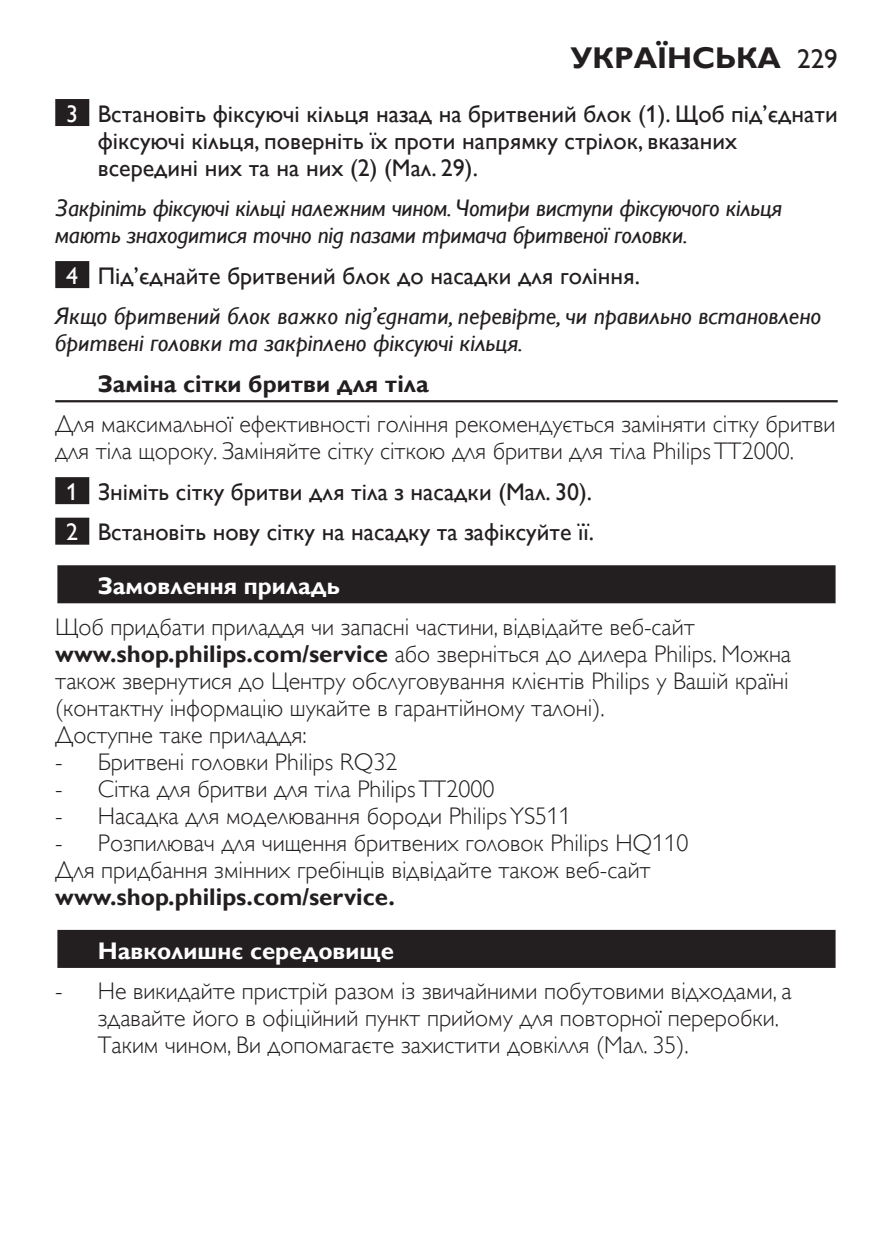
<style>
.page{position:relative;width:893px;height:1259px;background:#fff}
.page>*{position:absolute;margin:0;border:0;box-sizing:border-box;transform-origin:0 0}
.t1{font:700 30px "Gill Sans Alt One WGL";color:#231f20}
.t2{font:27px "Gill Sans Alt One WGL";color:#231f20}
.t3{font:24px/27px "Gill Sans Alt One WGL Light";color:#231f20}
.t4{font:italic 24px/27px "Gill Sans Alt One WGL";letter-spacing:-.01em;color:#231f20}
.t5{font:24px/27px "Gill Sans Alt One WGL";color:#231f20}
.t6{font:700 24px "Gill Sans Alt One WGL";color:#231f20}
.t7{font:700 24px "Gill Sans Alt One WGL";color:#fff}
.s1{color:#fff}
.s2{font-style:normal;color:#fff}
.s3{font-style:normal}
.s4{font-family:"Gill Sans Alt One WGL";font-weight:700}
</style>
<div class="page">
<div style="left:55px;top:99px;width:34px;height:27px;background:#231f20"></div>
<div style="left:55px;top:261px;width:34px;height:27px;background:#231f20"></div>
<hr style="left:55px;top:400px;width:783px;height:2px;background:#231f20">
<div style="left:55px;top:477px;width:34px;height:27px;background:#231f20"></div>
<div style="left:55px;top:518px;width:34px;height:27px;background:#231f20"></div>
<div style="left:55px;top:563px;width:783px;height:43px;background:linear-gradient(to right,#bbbaba,#bbbaba)"></div>
<div style="left:57px;top:565px;width:779px;height:38px;background:#231f20"></div>
<div style="left:55px;top:928px;width:783px;height:42px;background:linear-gradient(to right,#fff,#fff)"></div>
<div style="left:57px;top:930px;width:779px;height:38px;background:#231f20"></div>
<p class="t1" style="left:571px;top:37px;width:212px">Українська</p>
<p class="t2" style="left:797px;top:40px;width:42px">229</p>
<p class="t5" style="left:98px;top:100px;width:741px;text-indent:-32px"><span class="s1">3</span> Встановіть фіксуючі кільця назад на бритвений блок (1). Щоб під’єднати фіксуючі кільця, поверніть їх проти напрямку стрілок, вказаних всередині них та на них (2) (Мал. 29).</p>
<p class="t4" style="left:55px;top:194px;width:728px">Закріпіть фіксуючі кільці належним чином. Чотири виступи фіксуючого кільця мають знаходитися точно під пазами тримача бритвеної головки.</p>
<p class="t4" style="left:55px;top:255px;width:767px;line-height:40.5px;text-indent:11px"><span class="s2">4</span> <span class="s3">Під’єднайте бритвений блок до насадки для гоління.<br></span>Якщо бритвений блок важко під’єднати, перевірте, чи правильно встановлено</p>
<p class="t4" style="left:55px;top:329px;width:469px">бритвені головки та закріплено фіксуючі кільця.</p>
<p class="t6" style="left:98px;top:367px;width:333px">Заміна сітки бритви для тіла</p>
<p class="t3" style="left:55px;top:411px;width:782px">Для максимальної ефективності гоління рекомендується заміняти сітку бритви для тіла щороку. Заміняйте сітку сіткою для бритви для тіла Philips TT2000.</p>
<p class="t5" style="left:66px;top:471px;width:529px;line-height:40.5px"><span class="s1">1</span> Зніміть сітку бритви для тіла з насадки (Мал. 30).<br><span class="s1">2</span> Встановіть нову сітку на насадку та зафіксуйте її.</p>
<p class="t7" style="left:98px;top:569px;width:244px">Замовлення приладь</p>
<p class="t3" style="left:55px;top:613px;width:737px">Щоб придбати приладдя чи запасні частини, відвідайте веб-сайт <span class="s4">www.shop.philips.com/service</span> або зверніться до дилера Philips. Можна також звернутися до Центру обслуговування клієнтів Philips у Вашій країні (контактну інформацію шукайте в гарантійному талоні).<br>Доступне таке приладдя:</p>
<p class="t3" style="left:55px;top:748px;width:344px">- Бритвені головки Philips RQ32</p>
<p class="t3" style="left:55px;top:775px;width:441px">- Сітка для бритви для тіла Philips TT2000</p>
<p class="t3" style="left:55px;top:802px;width:517px">- Насадка для моделювання бороди Philips YS511</p>
<p class="t3" style="left:55px;top:829px;width:635px">- Розпилювач для чищення бритвених головок Philips HQ110<br>Для придбання змінних гребінців відвідайте також веб-сайт</p>
<p class="t6" style="left:55px;top:880px;width:341px">www.shop.philips.com/service.</p>
<p class="t7" style="left:98px;top:934px;width:298px">Навколишнє середовище</p>
<p class="t3" style="left:98px;top:977px;width:696px;text-indent:-43px">- Не викидайте пристрій разом із звичайними побутовими відходами, а здавайте його в офіційний пункт прийому для повторної переробки.<br>Таким чином, Ви допомагаєте захистити довкілля (Мал. 35).</p>
</div>
